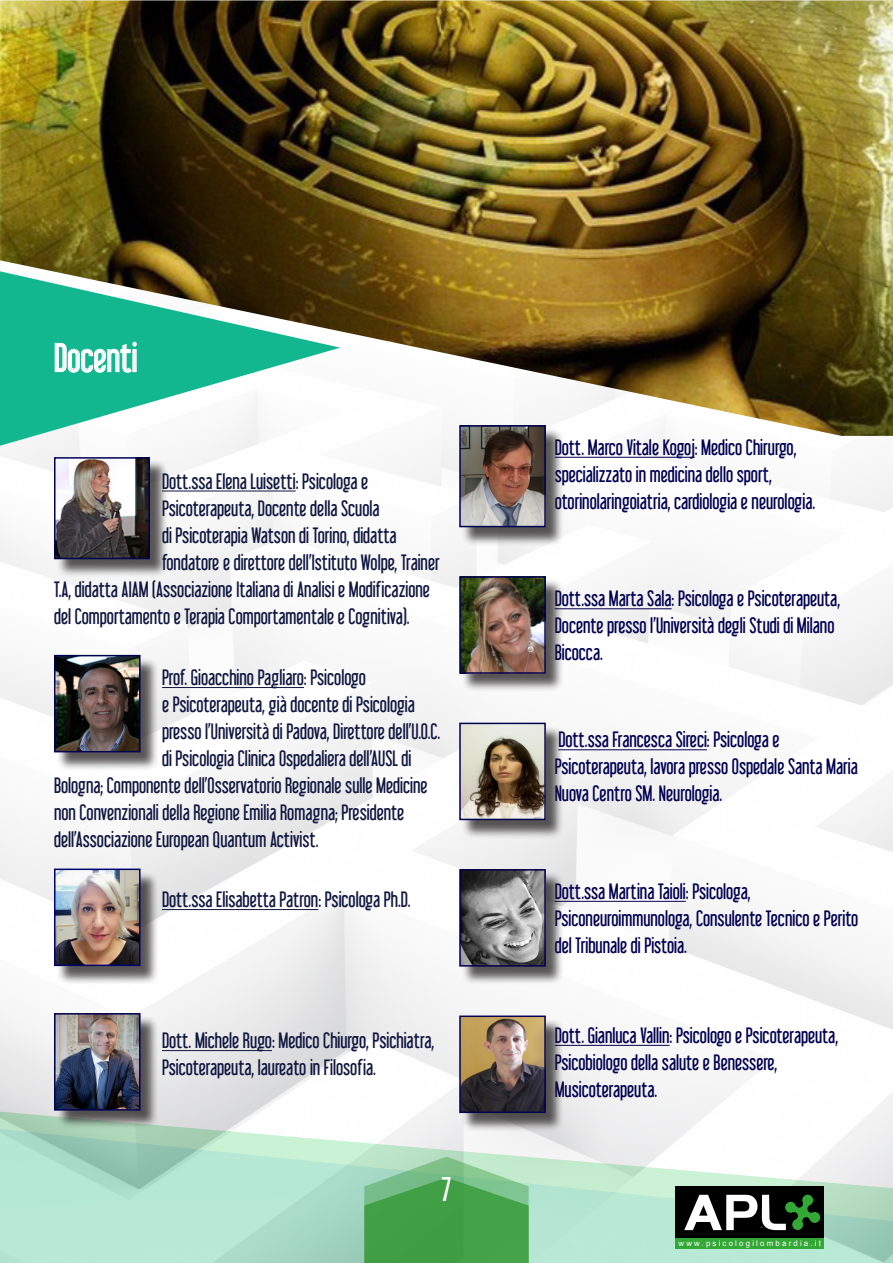
<style>
.page{position:relative;width:893px;height:1263px;background:#fff}
.page>*{position:absolute;margin:0;border:0;box-sizing:border-box;transform-origin:0 0}
.t1{font:36px "Libel Suit";color:#fff}
.t2{font:30px "Libel Suit";color:#fff}
.t3{font:19.5px/27px "Libel Suit";color:#101740}
.t4{font:19.5px/27px "Libel Suit";color:#000051}
.t5{font:7.8px "Arial";letter-spacing:.28em;color:#fff}
</style>
<div class="page">
<img style="left:0;top:436px;width:893px;height:826px">
<svg style="left:364px;top:1157px;width:165px;height:106px;background:#5daf65"></svg>
<div style="left:676px;top:1187px;width:148px;height:51px;background:#000"></div>
<div style="left:676px;top:1238px;width:148px;height:11px;background:#34a836"></div>
<svg style="left:684px;top:1195px;width:136px;height:35px"></svg>
<svg style="left:0;top:436px;width:340px;height:10px"></svg>
<hr style="left:162px;top:491px;width:134px;height:1px;background:#101740">
<hr style="left:162px;top:687px;width:142px;height:1px;background:#101740">
<hr style="left:162px;top:909px;width:156px;height:1px;background:#101740">
<hr style="left:162px;top:1050px;width:110px;height:1px;background:#101740">
<img style="left:0;top:0;width:893px;height:436px">
<div style="left:56px;top:1015px;width:103px;height:114px;background:#231f20;opacity:.75"></div>
<img style="left:57px;top:1016px;width:81px;height:91px">
<div style="left:54px;top:1013px;width:87px;height:97px;border:2px solid #000051"></div>
<div style="left:56px;top:657px;width:103px;height:114px;background:#231f20;opacity:.75"></div>
<img style="left:57px;top:658px;width:81px;height:91px">
<div style="left:54px;top:655px;width:87px;height:97px;border:2px solid #000051"></div>
<div style="left:56px;top:459px;width:113px;height:119px;background:#231f20;opacity:.75"></div>
<img style="left:57px;top:460px;width:90px;height:96px">
<div style="left:54px;top:457px;width:96px;height:102px;border:2px solid #000051"></div>
<div style="left:56px;top:871px;width:103px;height:114px;background:#231f20;opacity:.75"></div>
<img style="left:57px;top:871px;width:81px;height:92px">
<div style="left:54px;top:868px;width:87px;height:98px;border:2px solid #00006f"></div>
<hr style="left:555px;top:457px;width:140px;height:1px;background:#000051">
<hr style="left:555px;top:608px;width:117px;height:1px;background:#000051">
<hr style="left:558px;top:749px;width:149px;height:1px;background:#000051">
<hr style="left:555px;top:901px;width:131px;height:1px;background:#000051">
<hr style="left:555px;top:1045px;width:115px;height:1px;background:#000051">
<div style="left:461px;top:427px;width:104px;height:119px;background:#231f20;opacity:.75"></div>
<img style="left:462px;top:428px;width:81px;height:96px">
<div style="left:459px;top:425px;width:87px;height:102px;border:2px solid #000051"></div>
<div style="left:461px;top:578px;width:104px;height:114px;background:#231f20;opacity:.75"></div>
<img style="left:462px;top:579px;width:81px;height:92px">
<div style="left:459px;top:576px;width:87px;height:98px;border:2px solid #000051"></div>
<div style="left:461px;top:725px;width:104px;height:114px;background:#231f20;opacity:.75"></div>
<img style="left:462px;top:726px;width:81px;height:91px">
<div style="left:459px;top:723px;width:87px;height:97px;border:2px solid #000051"></div>
<div style="left:461px;top:871px;width:104px;height:114px;background:#231f20;opacity:.75"></div>
<img style="left:462px;top:872px;width:81px;height:92px">
<div style="left:459px;top:869px;width:87px;height:98px;border:2px solid #000051"></div>
<div style="left:461px;top:1018px;width:104px;height:114px;background:#231f20;opacity:.75"></div>
<img style="left:462px;top:1018px;width:81px;height:92px">
<div style="left:459px;top:1015px;width:87px;height:98px;border:2px solid #000051"></div>
<p class="t1" style="left:54px;top:336px;width:85px">Docenti</p>
<p class="t3" style="left:162px;top:467px;width:236px">Dott.ssa Elena Luisetti: Psicologa e<br>Psicoterapeuta, Docente della Scuola<br>di Psicoterapia Watson di Torino, didatta</p>
<p class="t3" style="left:54px;top:548px;width:387px;text-indent:108px">fondatore e direttore dell’Istituto Wolpe, Trainer<br>T.A, didatta AIAM (Associazione Italiana di Analisi e Modificazione</p>
<p class="t3" style="left:54px;top:602px;width:357px">del Comportamento e Terapia Comportamentale e Cognitiva).</p>
<p class="t3" style="left:162px;top:664px;width:205px">Prof. Gioacchino Pagliaro: Psicologo</p>
<p class="t3" style="left:162px;top:691px;width:254px">e Psicoterapeuta, già docente di Psicologia</p>
<p class="t3" style="left:162px;top:718px;width:280px">presso l’Università di Padova, Direttore dell’U.O.C.</p>
<p class="t3" style="left:162px;top:745px;width:251px">di Psicologia Clinica Ospedaliera dell’AUSL di</p>
<p class="t3" style="left:54px;top:772px;width:375px">Bologna; Componente dell’Osservatorio Regionale sulle Medicine</p>
<p class="t3" style="left:54px;top:799px;width:352px">non Convenzionali della Regione Emilia Romagna; Presidente</p>
<p class="t3" style="left:54px;top:826px;width:266px">dell’Associazione European Quantum Activist.</p>
<p class="t3" style="left:162px;top:886px;width:250px">Dott.ssa Elisabetta Patron: Psicologa Ph.D.</p>
<p class="t3" style="left:162px;top:1027px;width:274px">Dott. Michele Rugo: Medico Chiurgo, Psichiatra,<br>Psicoterapeuta, laureato in Filosofia.</p>
<h2 class="t2" style="left:442px;top:1172px;width:11px">7</h2>
<p class="t4" style="left:555px;top:434px;width:243px">Dott. Marco Vitale Kogoj: Medico Chirurgo, specializzato in medicina dello sport,</p>
<p class="t4" style="left:555px;top:488px;width:262px">otorinolaringoiatria, cardiologia e neurologia.</p>
<p class="t4" style="left:555px;top:585px;width:287px">Dott.ssa Marta Sala: Psicologa e Psicoterapeuta,<br>Docente presso l’Università degli Studi di Milano<br>Bicocca.</p>
<p class="t4" style="left:555px;top:726px;width:305px">Dott.ssa Francesca Sireci: Psicologa e<br>Psicoterapeuta, lavora presso Ospedale Santa Maria<br>Nuova Centro SM. Neurologia.</p>
<p class="t4" style="left:555px;top:878px;width:197px">Dott.ssa Martina Taioli: Psicologa,</p>
<p class="t4" style="left:555px;top:905px;width:305px">Psiconeuroimmunologa, Consulente Tecnico e Perito del Tribunale di Pistoia.</p>
<p class="t4" style="left:555px;top:1022px;width:285px">Dott. Gianluca Vallin: Psicologo e Psicoterapeuta,<br>Psicobiologo della salute e Benessere,<br>Musicoterapeuta.</p>
<p class="t5" style="left:678px;top:1238px;width:144px">www.psicologilombardia.it</p>
</div>
